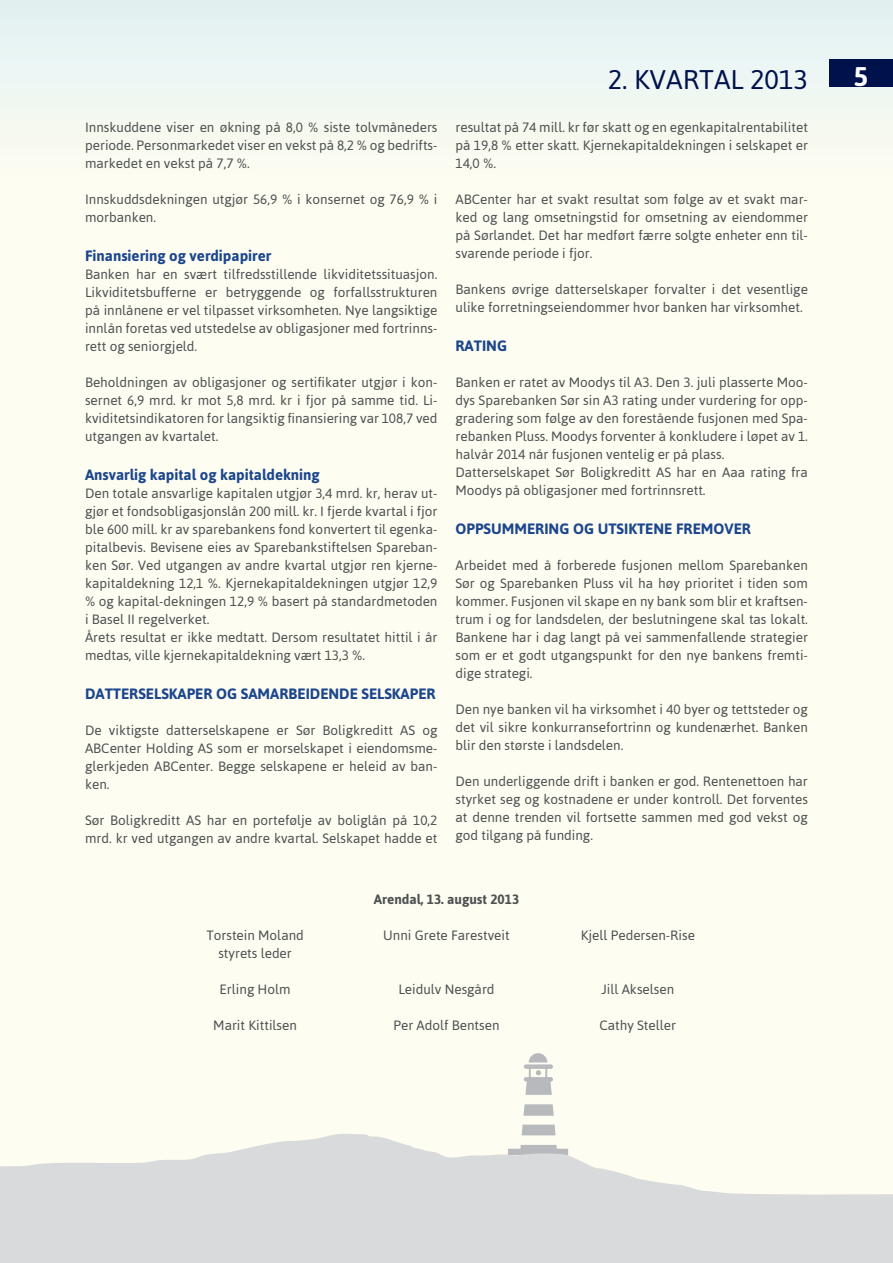
<style>
.page{position:relative;width:893px;height:1263px;background:#fff}
.page>*{position:absolute;margin:0;border:0;box-sizing:border-box;transform-origin:0 0}
.t1{font:27px "Asap";color:#00124c}
.t2{font:700 27px "Asap";color:#fff}
.t3{font:700 15px "Asap";color:#1c468d}
.t4{font:13.5px/18px "Asap";color:#4d5151;text-align:justify}
.t5{font:700 13.5px "Asap";color:#4d5151}
</style>
<div class="page">
<div style="left:0;top:0;width:893px;height:64px;background:#e6f2f2"></div>
<div style="left:0;top:179px;width:893px;height:1084px;background:#fefdf2"></div>
<svg style="left:523px;top:1104px;width:31px;height:12px"></svg>
<svg style="left:524px;top:1053px;width:29px;height:42px"></svg>
<svg style="left:522px;top:1124px;width:34px;height:9px"></svg>
<svg style="left:1px;top:1133px;width:892px;height:130px;fill:#d9dadc"></svg>
<svg style="left:0;top:1166px;width:1px;height:97px"></svg>
<div style="left:829px;top:60px;width:64px;height:27px;background:#00124c"></div>
<p class="t4" style="left:85px;top:118px;width:354px">Innskuddene viser en økning på 8,0 % siste tolvmåneders periode. Personmarkedet viser en vekst på 8,2 % og bedrifts&shy;markedet en vekst på 7,7 %.</p>
<p class="t4" style="left:85px;top:190px;width:354px">Innskuddsdekningen utgjør 56,9 % i konsernet og 76,9 % i morbanken.</p>
<p class="t3" style="left:85px;top:247px;width:188px">Finansiering og verdipapirer</p>
<p class="t4" style="left:85px;top:265px;width:354px">Banken har en svært tilfredsstillende likviditetssituasjon.<br>Likviditetsbufferne er betryggende og forfallsstrukturen på innlånene er vel tilpasset virksomheten. Nye langsiktige innlån foretas ved utstedelse av obligasjoner med fortrinns&shy;rett og seniorgjeld.</p>
<p class="t4" style="left:85px;top:373px;width:354px">Beholdningen av obligasjoner og sertifikater utgjør i kon&shy;sernet 6,9 mrd. kr mot 5,8 mrd. kr i fjor på samme tid. Li&shy;kviditetsindikatoren for langsiktig finansiering var 108,7 ved utgangen av kvartalet.</p>
<p class="t3" style="left:85px;top:466px;width:236px">Ansvarlig kapital og kapitaldekning</p>
<p class="t4" style="left:85px;top:484px;width:354px;text-align:left">Den totale ansvarlige kapitalen utgjør 3,4 mrd. kr, herav ut&shy;gjør et fondsobligasjonslån 200 mill. kr. I fjerde kvartal i fjor ble 600 mill. kr av sparebankens fond konvertert til egenka&shy;pitalbevis. Bevisene eies av Sparebankstiftelsen Spareban&shy;ken Sør. Ved utgangen av andre kvartal utgjør ren kjerne&shy;kapitaldekning 12,1 %. Kjernekapitaldekningen utgjør 12,9 % og kapital-dekningen 12,9 % basert på standardmetoden i Basel II regelverket.<br>Årets resultat er ikke medtatt. Dersom resultatet hittil i år medtas, ville kjernekapitaldekning vært 13,3 %.</p>
<p class="t3" style="left:85px;top:685px;width:352px">DATTERSELSKAPER OG SAMARBEIDENDE SELSKAPER</p>
<p class="t4" style="left:85px;top:721px;width:354px">De viktigste datterselskapene er Sør Boligkreditt AS og ABCenter Holding AS som er morselskapet i eiendomsme&shy;glerkjeden ABCenter. Begge selskapene er heleid av ban&shy;ken.</p>
<p class="t4" style="left:85px;top:811px;width:354px">Sør Boligkreditt AS har en portefølje av boliglån på 10,2 mrd. kr ved utgangen av andre kvartal. Selskapet hadde et</p>
<h1 class="t1" style="left:608px;top:64px;width:202px">2. KVARTAL 2013</h1>
<p class="t4" style="left:455px;top:118px;width:354px">resultat på 74 mill. kr før skatt og en egenkapitalrentabilitet på 19,8 % etter skatt. Kjernekapitaldekningen i selskapet er 14,0 %.</p>
<p class="t4" style="left:455px;top:190px;width:354px">ABCenter har et svakt resultat som følge av et svakt mar&shy;ked og lang omsetningstid for omsetning av eiendommer på Sørlandet. Det har medført færre solgte enheter enn til&shy;svarende periode i fjor.</p>
<p class="t4" style="left:455px;top:280px;width:354px">Bankens øvrige datterselskaper forvalter i det vesentlige ulike forretningseiendommer hvor banken har virksomhet.</p>
<p class="t3" style="left:455px;top:337px;width:53px">RATING</p>
<p class="t4" style="left:455px;top:373px;width:354px;text-align:left">Banken er ratet av Moodys til A3. Den 3. juli plasserte Moo&shy;dys Sparebanken Sør sin A3 rating under vurdering for opp&shy;gradering som følge av den forestående fusjonen med Spa&shy;rebanken Pluss. Moodys forventer å konkludere i løpet av 1. halvår 2014 når fusjonen ventelig er på plass.<br>Datterselskapet Sør Boligkreditt AS har en Aaa rating fra Moodys på obligasjoner med fortrinnsrett.</p>
<p class="t3" style="left:455px;top:520px;width:297px">OPPSUMMERING OG UTSIKTENE FREMOVER</p>
<p class="t4" style="left:455px;top:556px;width:354px">Arbeidet med å forberede fusjonen mellom Sparebanken Sør og Sparebanken Pluss vil ha høy prioritet i tiden som kommer. Fusjonen vil skape en ny bank som blir et kraftsen&shy;trum i og for landsdelen, der beslutningene skal tas lokalt.<br>Bankene har i dag langt på vei sammenfallende strategier som er et godt utgangspunkt for den nye bankens fremti&shy;dige strategi.</p>
<p class="t4" style="left:455px;top:700px;width:354px">Den nye banken vil ha virksomhet i 40 byer og tettsteder og det vil sikre konkurransefortrinn og kundenærhet. Banken blir den største i landsdelen.</p>
<p class="t4" style="left:455px;top:772px;width:354px">Den underliggende drift i banken er god. Rentenettoen har styrket seg og kostnadene er under kontroll. Det forventes at denne trenden vil fortsette sammen med god vekst og god tilgang på funding.</p>
<p class="t5" style="left:374px;top:891px;width:147px">Arendal, 13. august 2013</p>
<p class="t4" style="left:206px;top:926px;width:99px">Torstein Moland</p>
<p class="t4" style="left:383px;top:926px;width:128px">Unni Grete Farestveit</p>
<p class="t4" style="left:581px;top:926px;width:116px">Kjell Pedersen-Rise</p>
<p class="t4" style="left:218px;top:944px;width:75px">styrets leder</p>
<p class="t4" style="left:220px;top:980px;width:73px">Erling Holm</p>
<p class="t4" style="left:398px;top:980px;width:98px">Leidulv Nesgård</p>
<p class="t4" style="left:601px;top:980px;width:74px">Jill Akselsen</p>
<p class="t4" style="left:213px;top:1016px;width:85px">Marit Kittilsen</p>
<p class="t4" style="left:393px;top:1016px;width:108px">Per Adolf Bentsen</p>
<p class="t4" style="left:599px;top:1016px;width:78px">Cathy Steller</p>
<h1 class="t2" style="left:854px;top:61px;width:16px">5</h1>
</div>
